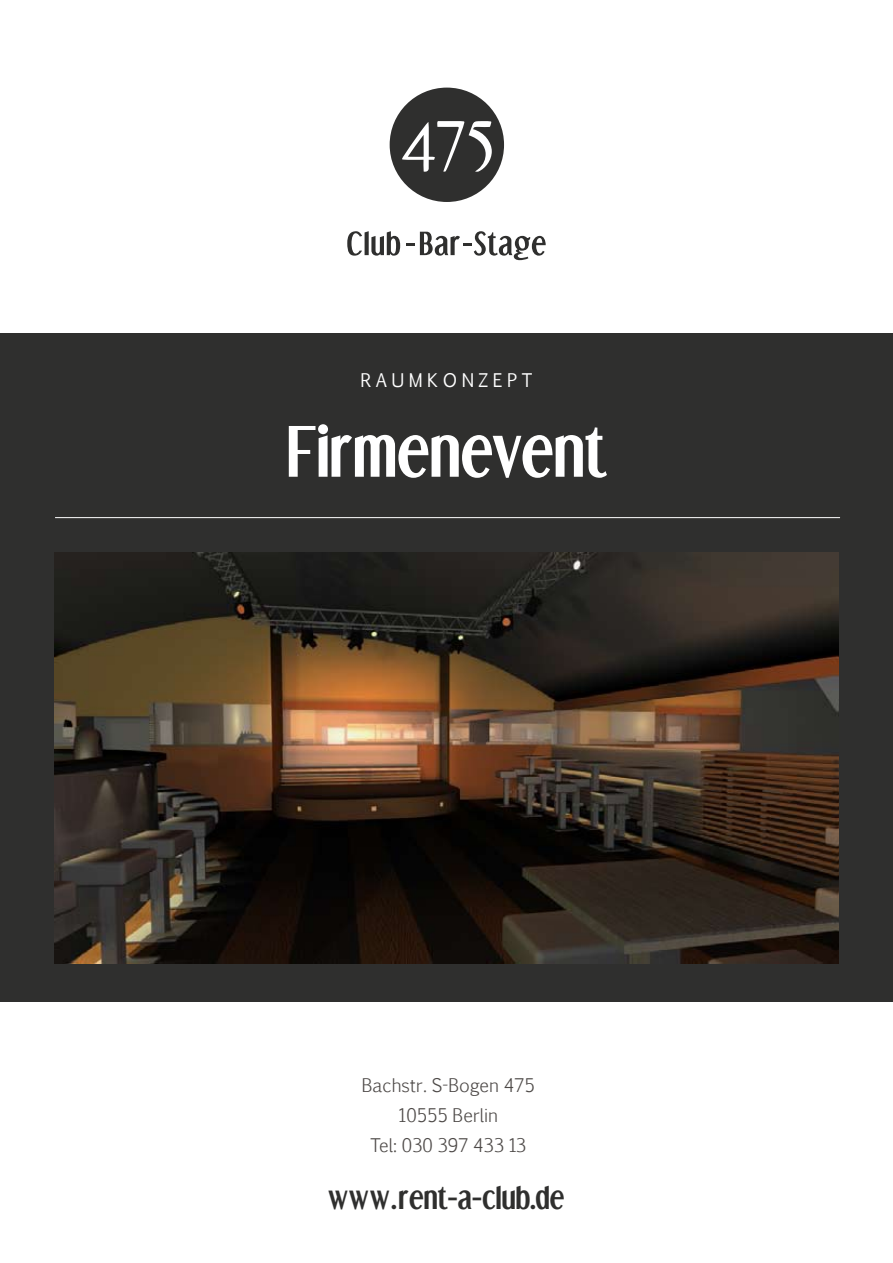
<style>
.page{position:relative;width:893px;height:1263px;background:#fff}
.page>*{position:absolute;margin:0;border:0;box-sizing:border-box;transform-origin:0 0}
.t1{font:700 60px "Dream Orphans";color:#fff}
.t2{font:700 27px "Dream Orphans";color:#2f2f2e}
.t3{font:300 18px/30.2px "Pigiarniq";color:#4d4947;text-align:center}
.t4{font:18px "Pigiarniq";letter-spacing:.25em;color:#fff}
</style>
<div class="page">
<div style="left:0;top:333px;width:893px;height:669px;background:#2f2f2e"></div>
<svg style="left:390px;top:88px;width:114px;height:114px"></svg>
<svg style="left:347px;top:231px;width:53px;height:25px"></svg>
<svg style="left:406px;top:231px;width:140px;height:29px"></svg>
<img style="left:54px;top:553px;width:785px;height:411px">
<hr style="left:55px;top:517px;width:785px;height:1px;background:#fff">
<p class="t4" style="left:361px;top:367px;width:173px">RAUMKONZEPT</p>
<h1 class="t1" style="left:287px;top:416px;width:321px">Firmenevent</h1>
<p class="t3" style="left:362px;top:1069px;width:175px">Bachstr. S-Bogen 475<br>10555 Berlin<br>Tel: 030 397 433 13</p>
<h2 class="t2" style="left:328px;top:1181px;width:238px">www.rent-a-club.de</h2>
</div>
